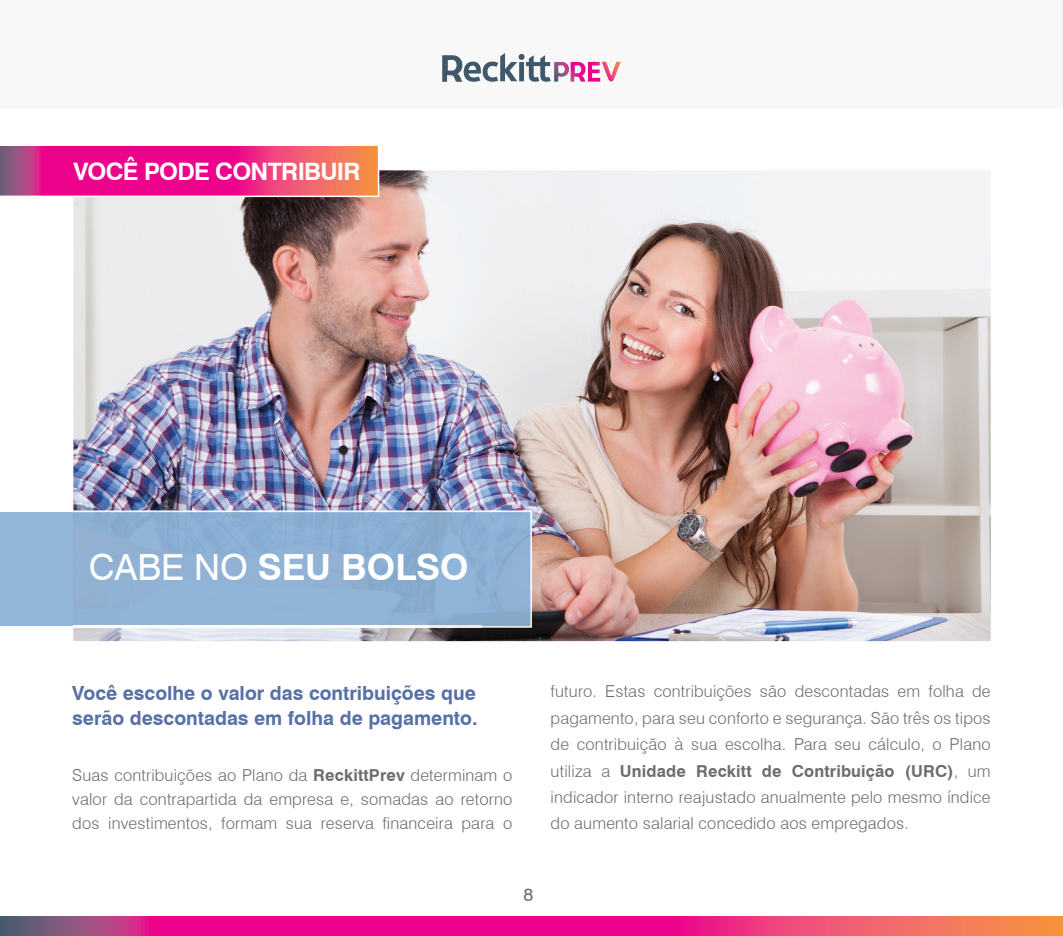
<style>
.page{position:relative;width:1063px;height:936px;background:#fff}
.page>*{position:absolute;margin:0;border:0;box-sizing:border-box;transform-origin:0 0}
.t1{font:700 36px "Swiss 721 BT";color:#fff}
.t2{font:700 24px "Swiss 721 BT";letter-spacing:-.03em;color:#fff}
.t3{font:700 19.5px/25.5px "Swiss 721 BT";color:#5770a7}
.t4{font:18px "Swiss 721 BT";color:#5f7179}
.t5{font:300 16.5px/26.4px "Swiss 721 BT";letter-spacing:.01em;color:#6c6d70;text-align:justify}
.s1{font-weight:400}
.s2{font-weight:700}
</style>
<div class="page">
<svg style="left:0;top:916px;width:1063px;height:19px;background:#e12d7e"></svg>
<hr style="left:1062px;top:0;width:1px;height:108px;background:#f4f5f5">
<svg style="left:442px;top:53px;width:179px;height:29px"></svg>
<img style="left:73px;top:170px;width:918px;height:471px">
<svg style="left:0;top:146px;width:379px;height:51px;background:#e73183"></svg>
<div style="left:0;top:512px;width:73px;height:114px;background:#92b6da"></div>
<img style="left:73px;top:549px;width:408px;height:77px">
<img style="left:73px;top:510px;width:459px;height:39px">
<img style="left:481px;top:549px;width:51px;height:78px">
<img style="left:73px;top:626px;width:408px;height:1px">
<h2 class="t2" style="left:73px;top:155px;width:289px">VOCÊ PODE CONTRIBUIR</h2>
<h1 class="t1" style="left:89px;top:542px;width:381px"><span class="s1">CABE NO</span> SEU BOLSO</h1>
<p class="t3" style="left:72px;top:679px;width:407px">Você escolhe o valor das contribuições que serão descontadas em folha de pagamento.</p>
<p class="t5" style="left:72px;top:762px;width:442px;line-height:24.3px">Suas contribuições ao Plano da <span class="s2">ReckittPrev</span> determinam o valor da contrapartida da empresa e, somadas ao retorno dos investimentos, formam sua reserva financeira para o</p>
<p class="t5" style="left:551px;top:678px;width:442px">futuro. Estas contribuições são descontadas em folha de pagamento, para seu conforto e segurança. São três os tipos de contribuição à sua escolha. Para seu cálculo, o Plano utiliza a <span class="s2">Unidade Reckitt de Contribuição (URC)</span>, um indicador interno reajustado anualmente pelo mesmo índice do aumento salarial concedido aos empregados.</p>
<p class="t4" style="left:524px;top:882px;width:11px">8</p>
</div>
